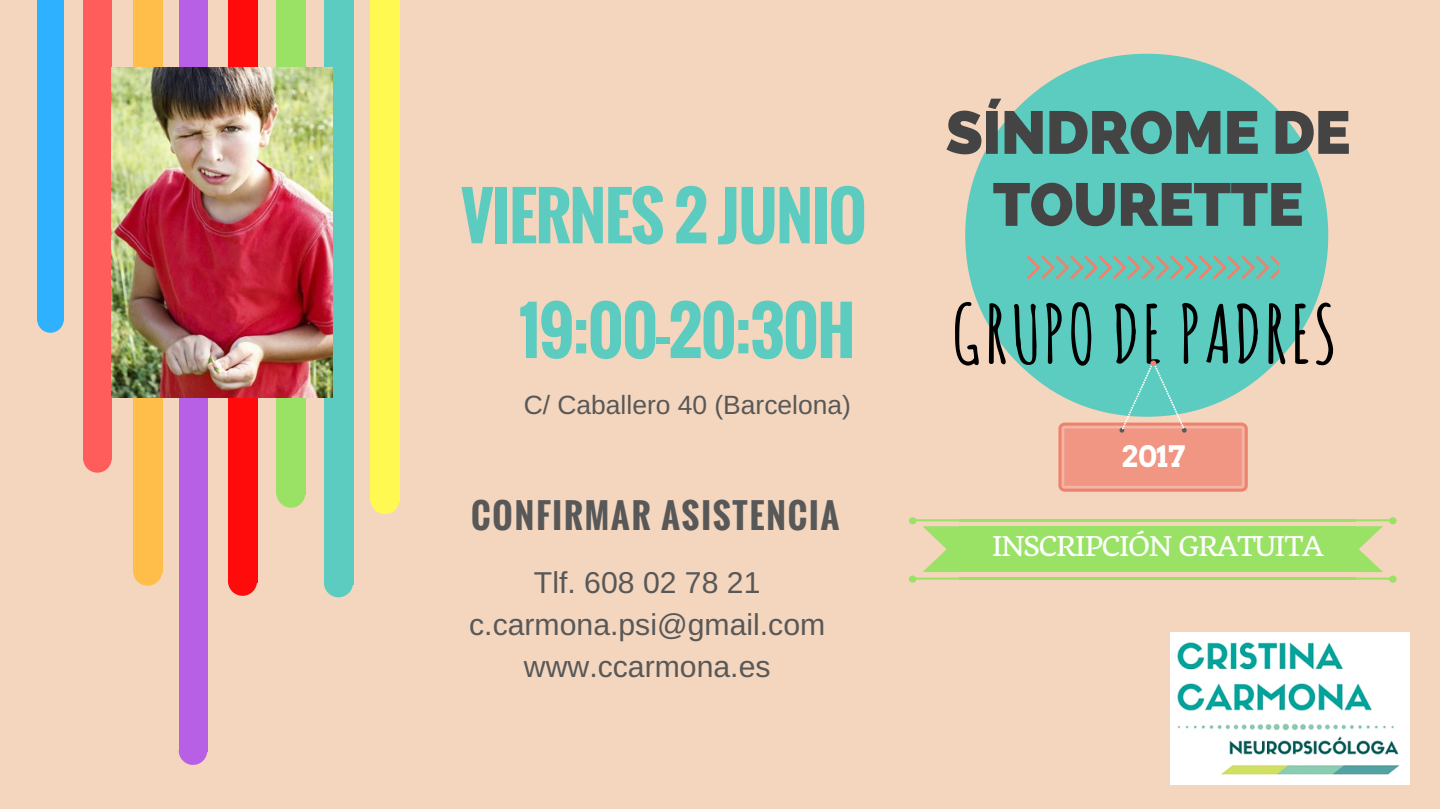
<style>
.page{position:relative;width:1440px;height:809px;background:#f4d6be}
.page>*{position:absolute;margin:0;border:0;box-sizing:border-box;transform-origin:0 0}
.t1{font:700 79.2px "Amatic SC";letter-spacing:.04em;color:#000}
.t2{font:700 64.1px/114.8px "Oswald";letter-spacing:-.02em;color:#5ccbc0;text-align:right}
.t3{font:800 60.4px/72px "Raleway";letter-spacing:-.01em;color:#444;text-align:center}
.t4{font:700 34px "Oswald";letter-spacing:.06em;color:#585858}
.t5{font:30.2px/42px "Arimo";color:#585858;text-align:center}
.t6{font:700 29.4px "Arvo";color:#fff}
.t7{font:26.6px "Quando";letter-spacing:-.06em;color:#fff}
.t8{font:26.4px "Arimo";color:#585858}
</style>
<div class="page">
<div style="left:37px;top:0;width:27px;height:321px;background:#2eb2ff"></div>
<svg style="left:37px;top:321px;width:27px;height:12px"></svg>
<div style="left:83px;top:0;width:29px;height:460px;background:#ff5c5c"></div>
<svg style="left:83px;top:460px;width:29px;height:13px"></svg>
<div style="left:133px;top:0;width:29px;height:573px;background:#ffbd4a"></div>
<svg style="left:133px;top:573px;width:29px;height:13px"></svg>
<div style="left:179px;top:0;width:28px;height:752px;background:#b760e6"></div>
<svg style="left:179px;top:752px;width:28px;height:13px"></svg>
<div style="left:228px;top:0;width:29px;height:583px;background:#ff0b0b"></div>
<svg style="left:228px;top:583px;width:29px;height:13px"></svg>
<div style="left:276px;top:0;width:29px;height:495px;background:#99e265"></div>
<svg style="left:276px;top:495px;width:29px;height:13px"></svg>
<div style="left:370px;top:0;width:30px;height:501px;background:#fff952"></div>
<svg style="left:371px;top:501px;width:29px;height:13px"></svg>
<div style="left:324px;top:0;width:29px;height:584px;background:#5ccbc0"></div>
<svg style="left:324px;top:584px;width:29px;height:13px"></svg>
<svg style="left:965px;top:54px;width:363px;height:340px;fill:#5ccbc0"></svg>
<svg style="left:1027px;top:255px;width:252px;height:24px;background:#81b8aa"></svg>
<div style="left:959px;top:526px;width:397px;height:46px;background:#99e265"></div>
<hr style="left:959px;top:578px;width:397px;height:2px;background:#99e265">
<hr style="left:959px;top:519px;width:397px;height:2px;background:#99e265">
<svg style="left:909px;top:517px;width:50px;height:66px"></svg>
<svg style="left:1355px;top:517px;width:42px;height:66px"></svg>
<img style="left:1170px;top:632px;width:239px;height:152px">
<svg style="left:1058px;top:361px;width:190px;height:131px;background:#bbb1a0"></svg>
<img style="left:112px;top:67px;width:221px;height:330px">
<h2 class="t2" style="left:461px;top:157px;width:407px">VIERNES 2 JUNIO<br>19:00-20:30H</h2>
<p class="t8" style="left:524px;top:390px;width:329px">C/ Caballero 40 (Barcelona)</p>
<p class="t4" style="left:471px;top:490px;width:370px">CONFIRMAR ASISTENCIA</p>
<p class="t5" style="left:469px;top:562px;width:358px">Tlf. 608 02 78 21 c.carmona.psi@gmail.com www.ccarmona.es</p>
<h3 class="t3" style="left:946px;top:97px;width:406px">SÍNDROME DE<br>TOURETTE</h3>
<h1 class="t1" style="left:952px;top:283px;width:386px">GRUPO DE PADRES</h1>
<p class="t6" style="left:1121px;top:439px;width:66px">2017</p>
<p class="t7" style="left:992px;top:529px;width:334px">INSCRIPCIÓN GRATUITA</p>
</div>
